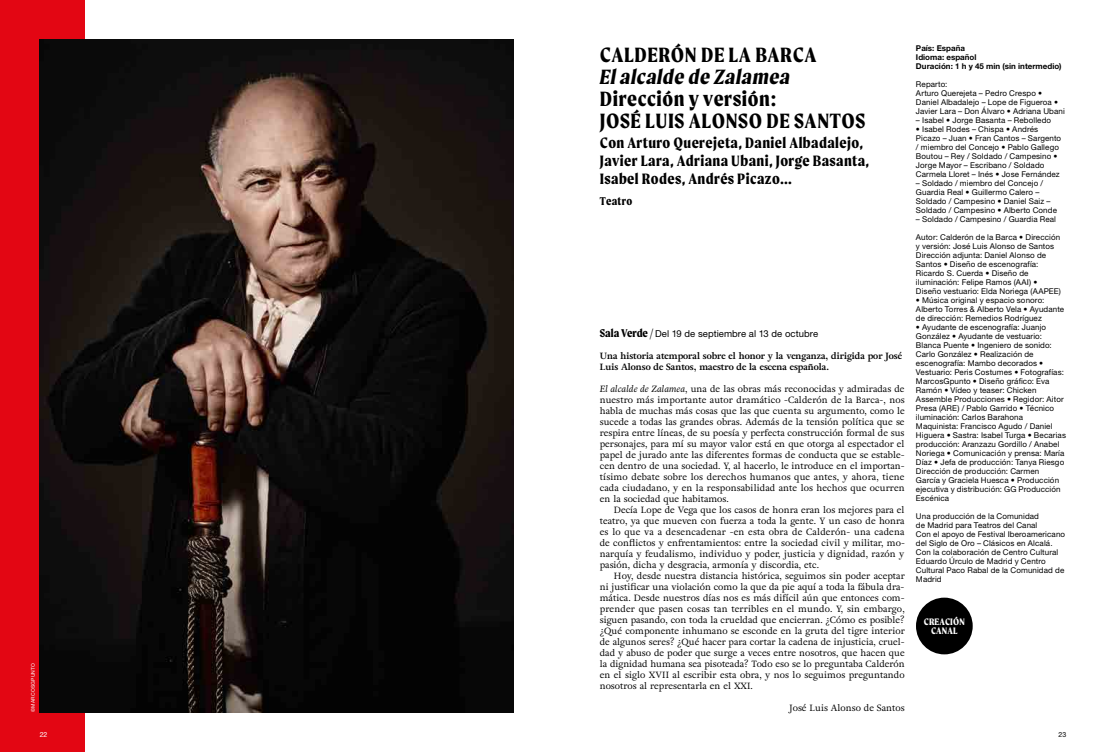
<style>
.page{position:relative;width:1106px;height:752px;background:#fff}
.page>*{position:absolute;margin:0;border:0;box-sizing:border-box;transform-origin:0 0}
.t1{font:700 22px/22px "Moret";letter-spacing:.025em;color:#000}
.t2{font:italic 700 22px "Moret";letter-spacing:.025em;color:#000}
.t3{font:700 16px/18px "Moret";letter-spacing:.025em;color:#000}
.t4{font:700 12px "Moret";letter-spacing:.02em;color:#000}
.t5{font:700 10px/9px "Moret";letter-spacing:.02em;color:#fff;text-align:center}
.t6{font:9.5px "Helvetica Neue LT Pro";letter-spacing:.005em;color:#000}
.t7{font:9px/11px "Adriane Text";color:#000;text-align:justify}
.t8{font:700 9px/11px "Adriane Text";color:#000}
.t9{font:8px/9px "Helvetica Neue LT Pro";letter-spacing:.015em;color:#000}
.t10{font:700 8px/9px "Helvetica Neue LT Pro";color:#000}
.t11{font:7px "Helvetica Neue LT Pro";color:#fff}
.t12{font:7px "Helvetica Neue LT Pro";color:#000}
.t13{font:5px "Helvetica Neue LT Pro";letter-spacing:.045em;color:#fff}
.s1{font-family:"Moret";font-weight:700;font-size:12px}
.s2{font-style:italic}
</style>
<div class="page">
<div style="left:0;top:0;width:85px;height:751px;background:#e30613"></div>
<div style="left:916px;top:597px;width:56px;height:57px;background:#000;border-radius:50%"></div>
<img style="left:40px;top:40px;width:473px;height:671px">
<p class="t13" style="left:30px;top:711px;width:51px;rotate:-90deg">©MARCOSGPUNTO</p>
<h1 class="t1" style="left:600px;top:43px;width:218px">CALDERÓN DE LA BARCA</h1>
<h1 class="t2" style="left:600px;top:64px;width:192px">El alcalde de Zalamea</h1>
<h1 class="t1" style="left:600px;top:87px;width:267px">Dirección y versión:<br>JOSÉ LUIS ALONSO DE SANTOS</h1>
<h2 class="t3" style="left:600px;top:133px;width:271px">Con Arturo Querejeta, Daniel Albadalejo,<br>Javier Lara, Adriana Ubani, Jorge Basanta,<br>Isabel Rodes, Andrés Picazo…</h2>
<h3 class="t4" style="left:600px;top:194px;width:34px">Teatro</h3>
<p class="t6" style="left:600px;top:328px;width:220px"><span class="s1">Sala Verde /</span> Del 19 de septiembre al 13 de octubre</p>
<p class="t8" style="left:600px;top:350px;width:304px">Una historia atemporal sobre el honor y la venganza, dirigida por José<br>Luis Alonso de Santos, maestro de la escena española.</p>
<p class="t7" style="left:600px;top:383px;width:306px"><span class="s2">El alcalde de Zalamea</span>, una de las obras más reconocidas y admiradas de nuestro más importante autor dramático -Calderón de la Barca-, nos habla de muchas más cosas que las que cuenta su argumento, como le sucede a todas las grandes obras. Además de la tensión política que se respira entre líneas, de su poesía y perfecta construcción formal de sus personajes, para mí su mayor valor está en que otorga al espectador el papel de jurado ante las diferentes formas de conducta que se estable&shy;cen dentro de una sociedad. Y, al hacerlo, le introduce en el importan&shy;tísimo debate sobre los derechos humanos que antes, y ahora, tiene cada ciudadano, y en la responsabilidad ante los hechos que ocurren en la sociedad que habitamos.</p>
<p class="t7" style="left:600px;top:504px;width:306px;text-indent:14px">Decía Lope de Vega que los casos de honra eran los mejores para el teatro, ya que mueven con fuerza a toda la gente. Y un caso de honra es lo que va a desencadenar -en esta obra de Calderón- una cadena de conflictos y enfrentamientos: entre la sociedad civil y militar, mo&shy;narquía y feudalismo, individuo y poder, justicia y dignidad, razón y pasión, dicha y desgracia, armonía y discordia, etc.</p>
<p class="t7" style="left:600px;top:570px;width:306px;text-indent:14px">Hoy, desde nuestra distancia histórica, seguimos sin poder aceptar ni justificar una violación como la que da pie aquí a toda la fábula dra&shy;mática. Desde nuestros días nos es más difícil aún que entonces com&shy;prender que pasen cosas tan terribles en el mundo. Y, sin embargo, siguen pasando, con toda la crueldad que encierran. ¿Cómo es posible? ¿Qué componente inhumano se esconde en la gruta del tigre interior de algunos seres? ¿Qué hacer para cortar la cadena de injusticia, cruel&shy;dad y abuso de poder que surge a veces entre nosotros, que hacen que la dignidad humana sea pisoteada? Todo eso se lo preguntaba Calderón en el siglo XVII al escribir esta obra, y nos lo seguimos preguntando nosotros al representarla en el XXI.</p>
<p class="t7" style="left:789px;top:702px;width:117px">José Luis Alonso de Santos</p>
<p class="t10" style="left:916px;top:43px;width:147px">País: España<br>Idioma: español<br>Duración: 1 h y 45 min (sin intermedio)</p>
<p class="t9" style="left:916px;top:79px;width:150px">Reparto:<br>Arturo Querejeta – Pedro Crespo •<br>Daniel Albadalejo – Lope de Figueroa •<br>Javier Lara – Don Álvaro • Adriana Ubani</p>
<p class="t9" style="left:916px;top:115px;width:137px">– Isabel • Jorge Basanta – Rebolledo</p>
<p class="t9" style="left:916px;top:124px;width:147px">• Isabel Rodes – Chispa • Andrés Picazo – Juan • Fran Cantos – Sargento / miembro del Concejo • Pablo Gallego Boutou – Rey / Soldado / Campesino • Jorge Mayor – Escribano / Soldado Carmela Lloret – Inés • Jose Fernández</p>
<p class="t9" style="left:916px;top:178px;width:142px">– Soldado / miembro del Concejo / Guardia Real • Guillermo Calero – Soldado / Campesino • Daniel Saiz – Soldado / Campesino • Alberto Conde</p>
<p class="t9" style="left:916px;top:214px;width:142px">– Soldado / Campesino / Guardia Real</p>
<p class="t9" style="left:916px;top:232px;width:146px">Autor: Calderón de la Barca • Dirección y versión: José Luis Alonso de Santos Dirección adjunta: Daniel Alonso de Santos • Diseño de escenografía:<br>Ricardo S. Cuerda • Diseño de iluminación: Felipe Ramos (AAI) • Diseño vestuario: Elda Noriega (AAPEE)</p>
<p class="t9" style="left:916px;top:295px;width:150px">• Música original y espacio sonoro:<br>Alberto Torres &amp; Alberto Vela • Ayudante de dirección: Remedios Rodríguez</p>
<p class="t9" style="left:916px;top:322px;width:151px">• Ayudante de escenografía: Juanjo González • Ayudante de vestuario:<br>Blanca Puente • Ingeniero de sonido:<br>Carlo González • Realización de escenografía: Mambo decorados • Vestuario: Peris Costumes • Fotografías:<br>MarcosGpunto • Diseño gráfico: Eva Ramón • Vídeo y teaser: Chicken Assemble Producciones • Regidor: Aitor Presa (ARE) / Pablo Garrido • Técnico iluminación: Carlos Barahona Maquinista: Francisco Agudo / Daniel Higuera • Sastra: Isabel Turga • Becarias producción: Aranzazu Gordillo / Anabel Noriega • Comunicación y prensa: María Díaz • Jefa de producción: Tanya Riesgo Dirección de producción: Carmen<br>García y Graciela Huesca • Producción ejecutiva y distribución: GG Producción Escénica</p>
<p class="t9" style="left:916px;top:511px;width:151px">Una producción de la Comunidad<br>de Madrid para Teatros del Canal<br>Con el apoyo de Festival Iberoamericano del Siglo de Oro – Clásicos en Alcalá.<br>Con la colaboración de Centro Cultural<br>Eduardo Úrculo de Madrid y Centro<br>Cultural Paco Rabal de la Comunidad de<br>Madrid</p>
<p class="t5" style="left:923px;top:617px;width:43px">CREACIÓN<br>CANAL</p>
<p class="t11" style="left:40px;top:729px;width:9px">22</p>
<p class="t12" style="left:1058px;top:729px;width:9px">23</p>
</div>
